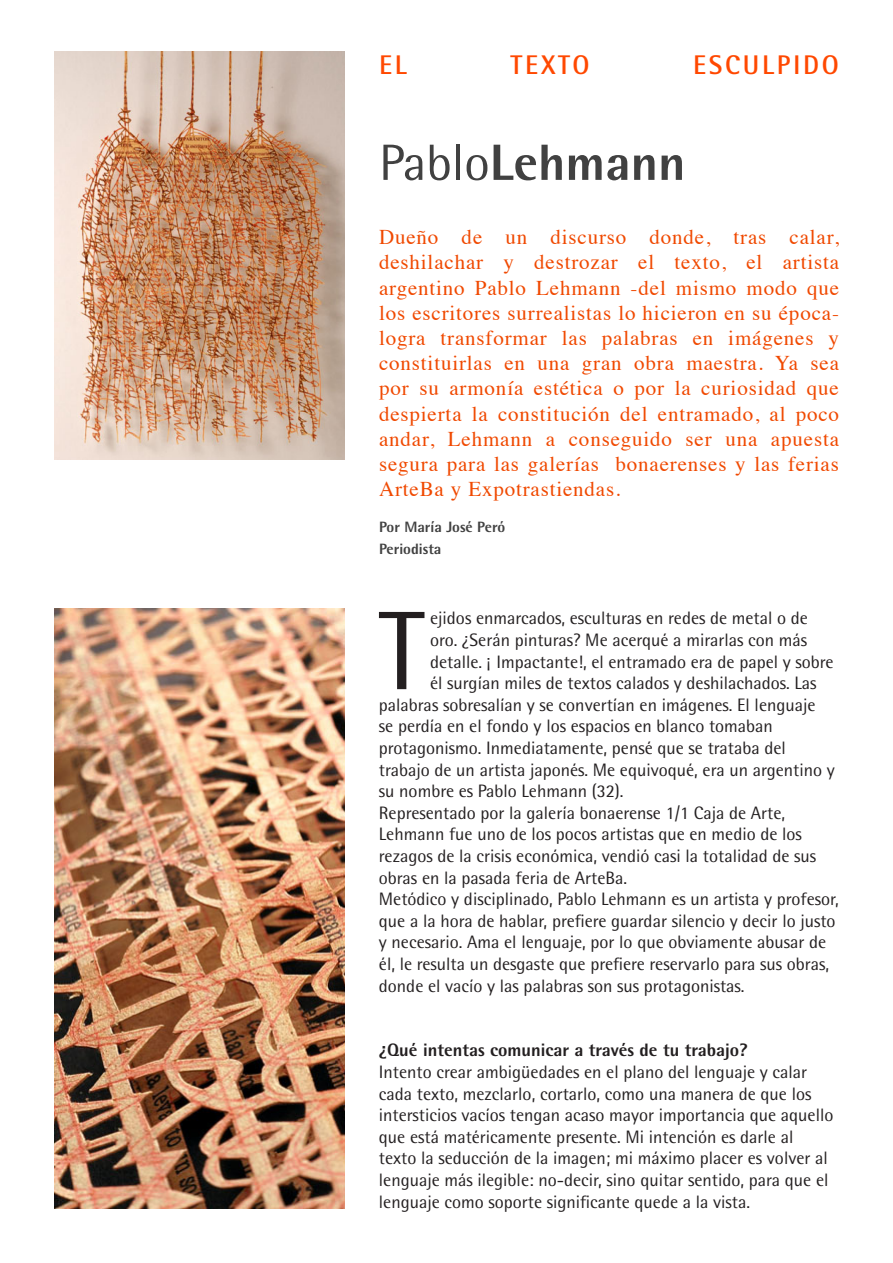
<style>
.page{position:relative;width:893px;height:1263px;background:#fff}
.page>*{position:absolute;margin:0;border:0;box-sizing:border-box;transform-origin:0 0}
.t1{font:111.9px "Rotis Semi Sans";color:#231f20}
.t2{font:800 51px "Rotis Semi Sans";color:#414141}
.t3{font:700 27px "Rotis Semi Sans";letter-spacing:.1em;color:#ff4800}
.t4{font:21px/25.2px "Times";letter-spacing:.04em;color:#f04900;text-align:justify}
.t5{font:18px/21.6px "Rotis Semi Sans";color:#231f20}
.t6{font:800 18px "Rotis Semi Sans";color:#231f20}
.t7{font:800 15px "Rotis Semi Sans";color:#414141}
.s1{font-weight:400}
</style>
<div class="page">
<img style="left:54px;top:51px;width:291px;height:409px">
<img style="left:54px;top:608px;width:291px;height:601px">
<p class="t3" style="left:379px;top:49px;width:29px">EL</p>
<p class="t3" style="left:511px;top:49px;width:80px">TEXTO</p>
<p class="t3" style="left:693px;top:49px;width:147px">ESCULPIDO</p>
<p class="t2" style="left:379px;top:130px;width:308px"><span class="s1">Pablo</span>Lehmann</p>
<p class="t4" style="left:379px;top:223px;width:461px">Dueño de un discurso donde, tras calar, deshilachar y destrozar el texto, el artista argentino Pablo Lehmann -del mismo modo que los escritores surrealistas lo hicieron en su época&shy;logra transformar las palabras en imágenes y constituirlas en una gran obra maestra. Ya sea por su armonía estética o por la curiosidad que despierta la constitución del entramado, al poco andar, Lehmann a conseguido ser una apuesta segura para las galerías bonaerenses y las ferias ArteBa y Expotrastiendas.</p>
<p class="t7" style="left:379px;top:518px;width:128px">Por María José Peró</p>
<p class="t7" style="left:379px;top:539px;width:64px">Periodista</p>
<p class="t1" style="left:379px;top:585px;width:47px">T</p>
<p class="t5" style="left:430px;top:607px;width:379px">ejidos enmarcados, esculturas en redes de metal o de</p>
<p class="t5" style="left:430px;top:629px;width:378px">oro. ¿Serán pinturas? Me acerqué a mirarlas con más</p>
<p class="t5" style="left:430px;top:650px;width:405px">detalle. ¡ Impactante!, el entramado era de papel y sobre</p>
<p class="t5" style="left:430px;top:672px;width:388px">él surgían miles de textos calados y deshilachados. Las</p>
<p class="t5" style="left:379px;top:694px;width:438px">palabras sobresalían y se convertían en imágenes. El lenguaje</p>
<p class="t5" style="left:379px;top:715px;width:395px">se perdía en el fondo y los espacios en blanco tomaban</p>
<p class="t5" style="left:379px;top:737px;width:408px">protagonismo. Inmediatamente, pensé que se trataba del</p>
<p class="t5" style="left:379px;top:758px;width:457px">trabajo de un artista japonés. Me equivoqué, era un argentino y</p>
<p class="t5" style="left:379px;top:780px;width:246px">su nombre es Pablo Lehmann (32).</p>
<p class="t5" style="left:379px;top:802px;width:439px">Representado por la galería bonaerense 1/1 Caja de Arte, Lehmann fue uno de los pocos artistas que en medio de los rezagos de la crisis económica, vendió casi la totalidad de sus obras en la pasada feria de ArteBa.</p>
<p class="t5" style="left:379px;top:888px;width:461px">Metódico y disciplinado, Pablo Lehmann es un artista y profesor, que a la hora de hablar, prefiere guardar silencio y decir lo justo y necesario. Ama el lenguaje, por lo que obviamente abusar de él, le resulta un desgaste que prefiere reservarlo para sus obras, donde el vacío y las palabras son sus protagonistas.</p>
<p class="t6" style="left:379px;top:1039px;width:370px">¿Qué intentas comunicar a través de tu trabajo?</p>
<p class="t5" style="left:379px;top:1061px;width:456px">Intento crear ambigüedades en el plano del lenguaje y calar cada texto, mezclarlo, cortarlo, como una manera de que los intersticios vacíos tengan acaso mayor importancia que aquello que está matéricamente presente. Mi intención es darle al texto la seducción de la imagen; mi máximo placer es volver al lenguaje más ilegible: no-decir, sino quitar sentido, para que el lenguaje como soporte significante quede a la vista.</p>
</div>
